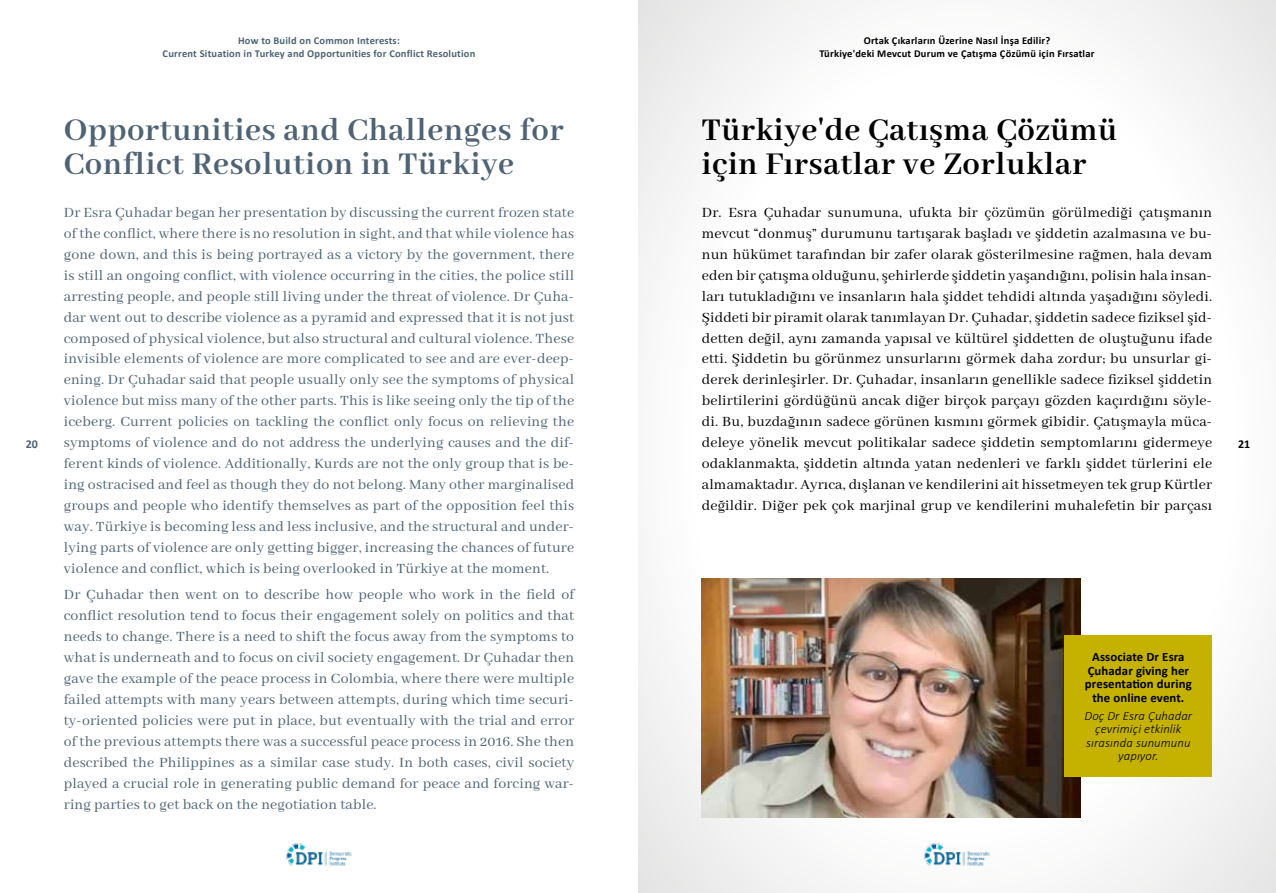
<style>
.page{position:relative;width:1276px;height:893px;background:#fff}
.page>*{position:absolute;margin:0;border:0;box-sizing:border-box;transform-origin:0 0}
.t1{font:700 34.5px/34.5px "Abhaya Libre";letter-spacing:.02em;color:#4f6374}
.t2{font:700 34.5px/34.5px "Abhaya Libre";letter-spacing:.02em;color:#000}
.t3{font:15.75px/21px "Abhaya Libre";letter-spacing:.01em;color:#4f6374;text-align:justify}
.t4{font:15.75px/21px "Abhaya Libre";letter-spacing:.01em;color:#000;text-align:justify}
.t5{font:700 12.75px/13.5px "Calibri";letter-spacing:.01em;color:#000;text-align:center}
.t6{font:italic 300 12.75px/13.5px "Calibri";letter-spacing:.01em;color:#000;text-align:center}
.t7{font:700 12px "Calibri";color:#4f6374}
.t8{font:700 12px "Calibri";color:#000}
.t9{font:700 10.5px/13.5px "Calibri";letter-spacing:.02em;color:#4f6374;text-align:center}
.t10{font:700 10.5px/13.5px "Calibri";letter-spacing:.02em;color:#000;text-align:center}
</style>
<div class="page">
<svg style="left:638px;top:0;width:638px;height:893px"></svg>
<img style="left:285px;top:843px;width:67px;height:23px">
<img style="left:920px;top:840px;width:73px;height:29px">
<img style="left:702px;top:579px;width:378px;height:239px">
<div style="left:1064px;top:635px;width:148px;height:142px;background:#c4b100"></div>
<p class="t9" style="left:163px;top:33px;width:314px">How to Build on Common Interests:<br>Current Situation in Turkey and Opportunities for Conflict Resolution</p>
<p class="t10" style="left:819px;top:33px;width:277px">Ortak Çıkarların Üzerine Nasıl İnşa Edilir?<br>Türkiye'deki Mevcut Durum ve Çatışma Çözümü için Fırsatlar</p>
<h1 class="t2" style="left:702px;top:114px;width:417px">Türkiye'de Çatışma Çözümü için Fırsatlar ve Zorluklar</h1>
<p class="t4" style="left:702px;top:202px;width:512px">Dr. Esra Çuhadar sunumuna, ufukta bir çözümün görülmediği çatışmanın mevcut “donmuş” durumunu tartışarak başladı ve şiddetin azalmasına ve bu&shy;nun hükümet tarafından bir zafer olarak gösterilmesine rağmen, hala devam eden bir çatışma olduğunu, şehirlerde şiddetin yaşandığını, polisin hala insan&shy;ları tutukladığını ve insanların hala şiddet tehdidi altında yaşadığını söyledi.<br>Şiddeti bir piramit olarak tanımlayan Dr. Çuhadar, şiddetin sadece fiziksel şid&shy;detten değil, aynı zamanda yapısal ve kültürel şiddetten de oluştuğunu ifade etti. Şiddetin bu görünmez unsurlarını görmek daha zordur; bu unsurlar gi&shy;derek derinleşirler. Dr. Çuhadar, insanların genellikle sadece fiziksel şiddetin belirtilerini gördüğünü ancak diğer birçok parçayı gözden kaçırdığını söyle&shy;di. Bu, buzdağının sadece görünen kısmını görmek gibidir. Çatışmayla müca&shy;deleye yönelik mevcut politikalar sadece şiddetin semptomlarını gidermeye odaklanmakta, şiddetin altında yatan nedenleri ve farklı şiddet türlerini ele almamaktadır. Ayrıca, dışlanan ve kendilerini ait hissetmeyen tek grup Kürtler değildir. Diğer pek çok marjinal grup ve kendilerini muhalefetin bir parçası</p>
<h1 class="t1" style="left:64px;top:114px;width:501px">Opportunities and Challenges for<br>Conflict Resolution in Türkiye</h1>
<p class="t3" style="left:64px;top:202px;width:512px">Dr Esra Çuhadar began her presentation by discussing the current frozen state of the conflict, where there is no resolution in sight, and that while violence has gone down, and this is being portrayed as a victory by the government, there is still an ongoing conflict, with violence occurring in the cities, the police still arresting people, and people still living under the threat of violence. Dr Çuha&shy;dar went out to describe violence as a pyramid and expressed that it is not just composed of physical violence, but also structural and cultural violence. These invisible elements of violence are more complicated to see and are ever-deep&shy;ening. Dr Çuhadar said that people usually only see the symptoms of physical violence but miss many of the other parts. This is like seeing only the tip of the iceberg. Current policies on tackling the conflict only focus on relieving the symptoms of violence and do not address the underlying causes and the dif&shy;ferent kinds of violence. Additionally, Kurds are not the only group that is be&shy;ing ostracised and feel as though they do not belong. Many other marginalised groups and people who identify themselves as part of the opposition feel this way. Türkiye is becoming less and less inclusive, and the structural and under&shy;lying parts of violence are only getting bigger, increasing the chances of future violence and conflict, which is being overlooked in Türkiye at the moment.</p>
<p class="t3" style="left:64px;top:584px;width:512px">Dr Çuhadar then went on to describe how people who work in the field of conflict resolution tend to focus their engagement solely on politics and that needs to change. There is a need to shift the focus away from the symptoms to what is underneath and to focus on civil society engagement. Dr Çuhadar then gave the example of the peace process in Colombia, where there were multiple failed attempts with many years between attempts, during which time securi&shy;ty-oriented policies were put in place, but eventually with the trial and error of the previous attempts there was a successful peace process in 2016. She then described the Philippines as a similar case study. In both cases, civil society played a crucial role in generating public demand for peace and forcing war&shy;ring parties to get back on the negotiation table.</p>
<p class="t7" style="left:26px;top:436px;width:14px">20</p>
<p class="t8" style="left:1238px;top:436px;width:14px">21</p>
<p class="t5" style="left:1085px;top:650px;width:108px">Associate Dr Esra<br>Çuhadar giving her presentation during the online event.</p>
<p class="t6" style="left:1084px;top:708px;width:109px">Doç Dr Esra Çuhadar çevrimiçi etkinlik sırasında sunumunu yapıyor.</p>
</div>
